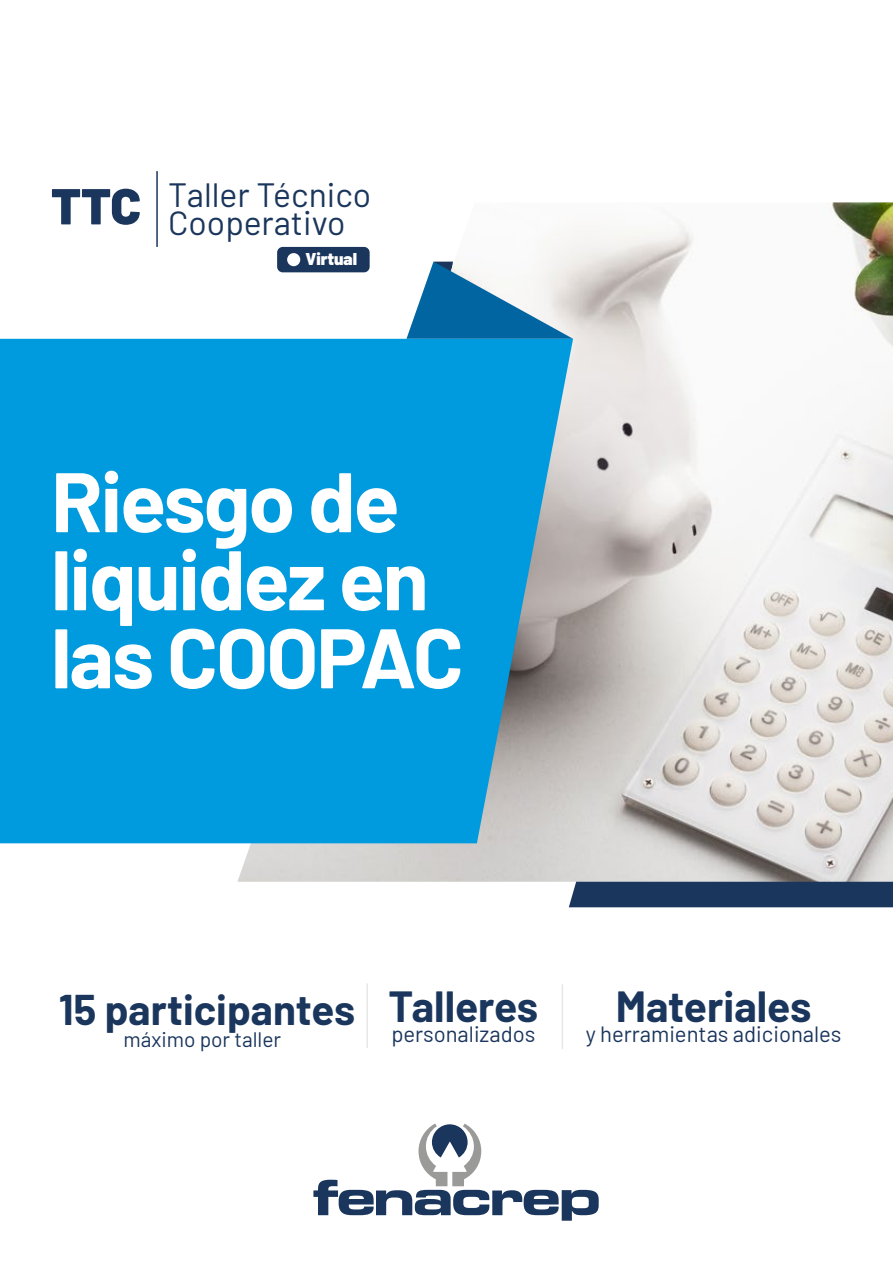
<style>
.page{position:relative;width:893px;height:1263px;background:#fff}
.page>*{position:absolute;margin:0;border:0;box-sizing:border-box;transform-origin:0 0}
.t1{font:700 84.3px/78px "Barlow";letter-spacing:-.025em;color:#fff}
.t2{font:700 42.6px "Barlow";color:#1b365d}
.t3{font:700 42px "Barlow";color:#1b365d}
.t4{font:33.6px/27.8px "Barlow";color:#1b365c}
.t5{font:22.05px "Barlow";color:#1b365d}
.t6{font:21px "Barlow";color:#1b365d}
.t7{font:900 17.1px "Barlow";color:#fff}
.s1{font-weight:900;font-size:50.4px}
</style>
<div class="page">
<div style="left:569px;top:882px;width:324px;height:25px;background:#1b365c"></div>
<img style="left:237px;top:202px;width:656px;height:680px">
<svg style="left:313px;top:1123px;width:286px;height:98px"></svg>
<svg style="left:406px;top:262px;width:167px;height:77px"></svg>
<svg style="left:0;top:339px;width:573px;height:504px;background:#0e9bd9"></svg>
<hr style="left:156px;top:171px;width:2px;height:76px;background:#1b365c">
<div style="left:277px;top:247px;width:93px;height:25px;background:#1b365c;border-radius:6px"></div>
<div style="left:287px;top:253px;width:13px;height:13px;background:#fff;border-radius:50%"></div>
<hr style="left:366px;top:983px;width:2px;height:65px;background:#000">
<hr style="left:562px;top:984px;width:1px;height:65px;background:#000">
<h3 class="t4" style="left:168px;top:178px;width:204px;text-indent:-117px"><span class="s1">TTC</span> Taller Técnico<br>Cooperativo</h3>
<p class="t7" style="left:305px;top:246px;width:53px">Virtual</p>
<h1 class="t1" style="left:51px;top:456px;width:414px">Riesgo de liquidez en las COOPAC</h1>
<h3 class="t3" style="left:59px;top:978px;width:298px">15 participantes</h3>
<p class="t6" style="left:124px;top:1025px;width:159px">máximo por taller</p>
<h2 class="t2" style="left:388px;top:975px;width:151px">Talleres</h2>
<p class="t5" style="left:391px;top:1018px;width:146px">personalizados</p>
<h2 class="t2" style="left:616px;top:975px;width:197px">Materiales</h2>
<p class="t5" style="left:586px;top:1018px;width:257px">y herramientas adicionales</p>
</div>
